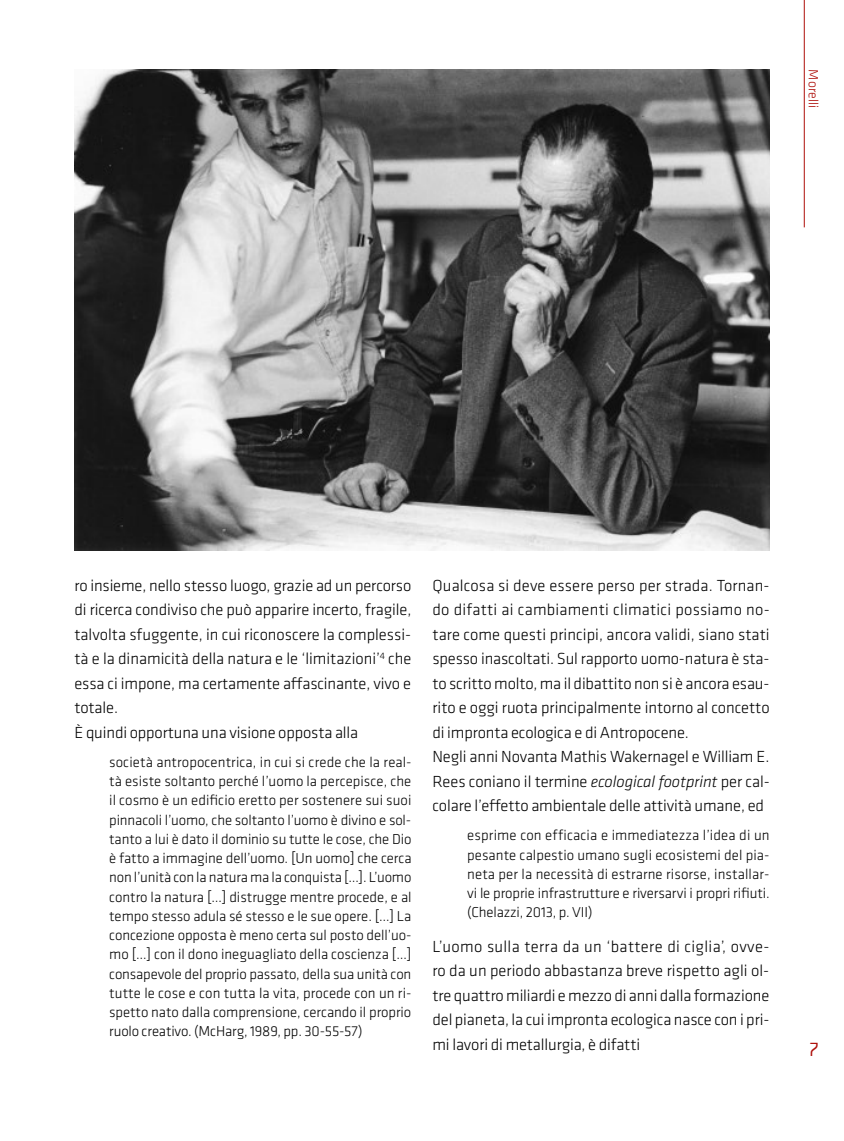
<style>
.page{position:relative;width:844px;height:1141px;background:#fff}
.page>*{position:absolute;margin:0;border:0;box-sizing:border-box;transform-origin:0 0}
.t1{font:300 21px "Conduit ITC";color:#ae0f0a}
.t2{font:300 16.62px/24.5px "Klavika";letter-spacing:-.01em;color:#000}
.t3{font:300 14.88px/19.2px "Klavika";letter-spacing:-.005em;color:#000;text-align:justify}
.t4{font:300 14px "Klavika";color:#ae0f0a}
.s1{font-style:italic}
</style>
<div class="page">
<hr style="left:803px;top:0;width:1px;height:227px;background:#ae0f0a">
<img style="left:74px;top:70px;width:695px;height:481px">
<p class="t4" style="left:820px;top:69px;width:40px;rotate:90deg">Morelli</p>
<p class="t2" style="left:74px;top:573px;width:338px">ro insieme, nello stesso luogo, grazie ad un percorso di ricerca condiviso che può apparire incerto, fragile, talvolta sfuggente, in cui riconoscere la complessi&shy;tà e la dinamicità della natura e le ‘limitazioni’<sup>4</sup> che essa ci impone, ma certamente affascinante, vivo e totale.<br>È quindi opportuna una visione opposta alla</p>
<p class="t3" style="left:109px;top:752px;width:304px">società antropocentrica, in cui si crede che la real&shy;tà esiste soltanto perché l’uomo la percepisce, che il cosmo è un edificio eretto per sostenere sui suoi pinnacoli l’uomo, che soltanto l’uomo è divino e sol&shy;tanto a lui è dato il dominio su tutte le cose, che Dio è fatto a immagine dell’uomo. [Un uomo] che cerca non l’unità con la natura ma la conquista […]. L’uomo contro la natura […] distrugge mentre procede, e al tempo stesso adula sé stesso e le sue opere. […] La concezione opposta è meno certa sul posto dell’uo&shy;mo […] con il dono ineguagliato della coscienza […] consapevole del proprio passato, della sua unità con tutte le cose e con tutta la vita, procede con un ri&shy;spetto nato dalla comprensione, cercando il proprio ruolo creativo. (McHarg, 1989, pp. 30-55-57)</p>
<p class="t2" style="left:432px;top:573px;width:339px">Qualcosa si deve essere perso per strada. Tornan&shy;do difatti ai cambiamenti climatici possiamo no&shy;tare come questi principi, ancora validi, siano stati spesso inascoltati. Sul rapporto uomo-natura è sta&shy;to scritto molto, ma il dibattito non si è ancora esau&shy;rito e oggi ruota principalmente intorno al concetto di impronta ecologica e di Antropocene.<br>Negli anni Novanta Mathis Wakernagel e William E.<br>Rees coniano il termine <span class="s1">ecological footprint</span> per cal&shy;colare l’effetto ambientale delle attività umane, ed</p>
<p class="t3" style="left:467px;top:826px;width:304px">esprime con efficacia e immediatezza l’idea di un pesante calpestio umano sugli ecosistemi del pia&shy;neta per la necessità di estrarne risorse, installar&shy;vi le proprie infrastrutture e riversarvi i propri rifiuti. (Chelazzi, 2013, p. VII)</p>
<p class="t2" style="left:432px;top:934px;width:338px;text-align:justify">L’uomo sulla terra da un ‘battere di ciglia’, ovve&shy;ro da un periodo abbastanza breve rispetto agli ol&shy;tre quattro miliardi e mezzo di anni dalla formazione del pianeta, la cui impronta ecologica nasce con i pri&shy;mi lavori di metallurgia, è difatti</p>
<p class="t1" style="left:808px;top:1038px;width:12px">7</p>
</div>
